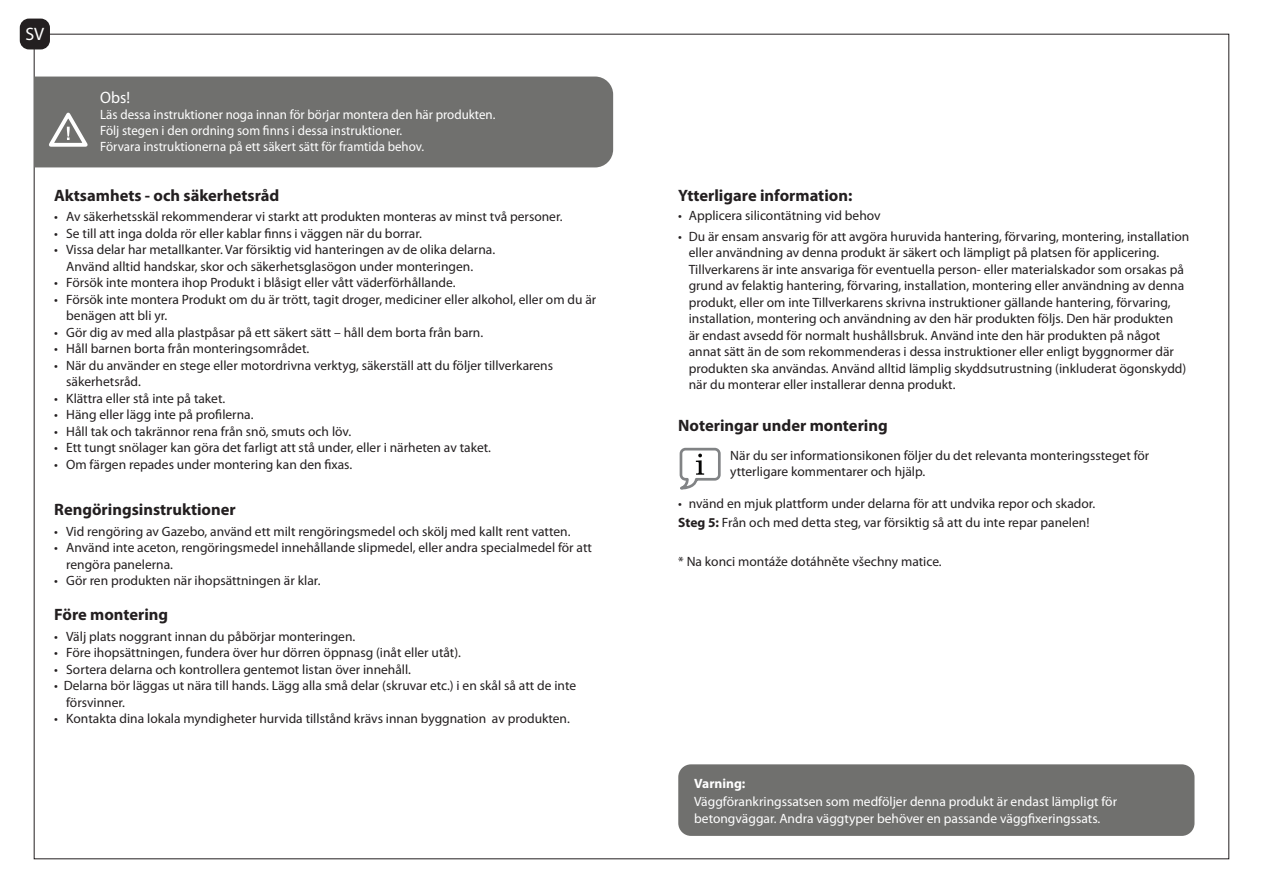
<style>
.page{position:relative;width:1263px;height:893px;background:#fff}
.page>*{position:absolute;margin:0;border:0;box-sizing:border-box;transform-origin:0 0}
.t1{font:18px "Myriad Pro";color:#fff}
.t2{font:700 16.5px "Myriad Pro";color:#231f20}
.t3{font:16.5px "Myriad Pro";color:#fff;scale:.96 1}
.t4{font:13.5px/16.5px "Myriad Pro";color:#231f20}
.t5{font:13.5px/16.2px "Myriad Pro";color:#fff;scale:.96 1}
.t6{font:13.5px/17.2px "Myriad Pro";color:#fff}
.t7{font:700 13.5px "Myriad Pro";color:#fff}
.s1{font-weight:700}
</style>
<div class="page">
<div style="left:34px;top:77px;width:579px;height:90px;background:#70706e"></div>
<svg style="left:44px;top:109px;width:48px;height:40px"></svg>
<div style="left:678px;top:764px;width:516px;height:72px;background:#70706e;border-radius:13px"></div>
<div style="left:21px;top:19px;width:28px;height:30px;background:#231f20;border-radius:9px"></div>
<div style="left:20px;top:19px;width:30px;height:30px;border:2px solid #231f20;border-radius:9px"></div>
<svg style="left:679px;top:447px;width:42px;height:43px"></svg>
<h1 class="t1" style="left:25px;top:27px;width:20px">SV</h1>
<p class="t3" style="left:100px;top:91px;width:33px">Obs!</p>
<p class="t5" style="left:100px;top:107px;width:413px">Läs dessa instruktioner noga innan för börjar montera den här produkten.<br>Följ stegen i den ordning som finns i dessa instruktioner.<br>Förvara instruktionerna på ett säkert sätt för framtida behov.</p>
<p class="t2" style="left:54px;top:187px;width:227px">Aktsamhets - och säkerhetsråd</p>
<p class="t4" style="left:54px;top:209px;width:510px">• Av säkerhetsskäl rekommenderar vi starkt att produkten monteras av minst två personer.</p>
<p class="t4" style="left:54px;top:225px;width:369px">• Se till att inga dolda rör eller kablar finns i väggen när du borrar.</p>
<p class="t4" style="left:66px;top:242px;width:430px;text-indent:-12px">• Vissa delar har metallkanter. Var försiktig vid hanteringen av de olika delarna.<br>Använd alltid handskar, skor och säkerhetsglasögon under monteringen.</p>
<p class="t4" style="left:54px;top:275px;width:403px">• Försök inte montera ihop Produkt i blåsigt eller vått väderförhållande.</p>
<p class="t4" style="left:66px;top:291px;width:532px;text-indent:-12px">• Försök inte montera Produkt om du är trött, tagit droger, mediciner eller alkohol, eller om du är benägen att bli yr.</p>
<p class="t4" style="left:54px;top:324px;width:430px">• Gör dig av med alla plastpåsar på ett säkert sätt – håll dem borta från barn.</p>
<p class="t4" style="left:54px;top:341px;width:257px">• Håll barnen borta från monteringsområdet.</p>
<p class="t4" style="left:66px;top:357px;width:488px;text-indent:-12px">• När du använder en stege eller motordrivna verktyg, säkerställ att du följer tillverkarens säkerhetsråd.</p>
<p class="t4" style="left:54px;top:390px;width:173px">• Klättra eller stå inte på taket.</p>
<p class="t4" style="left:54px;top:407px;width:201px">• Häng eller lägg inte på profilerna.</p>
<p class="t4" style="left:54px;top:423px;width:299px">• Håll tak och takrännor rena från snö, smuts och löv.</p>
<p class="t4" style="left:54px;top:440px;width:438px">• Ett tungt snölager kan göra det farligt att stå under, eller i närheten av taket.</p>
<p class="t4" style="left:54px;top:456px;width:300px">• Om färgen repades under montering kan den fixas.</p>
<p class="t2" style="left:54px;top:501px;width:183px">Rengöringsinstruktioner</p>
<p class="t4" style="left:54px;top:523px;width:518px">• Vid rengöring av Gazebo, använd ett milt rengöringsmedel och skölj med kallt rent vatten.</p>
<p class="t4" style="left:66px;top:540px;width:527px;text-indent:-12px">• Använd inte aceton, rengöringsmedel innehållande slipmedel, eller andra specialmedel för att rengöra panelerna.</p>
<p class="t4" style="left:54px;top:573px;width:268px">• Gör ren produkten när ihopsättningen är klar.</p>
<p class="t2" style="left:54px;top:606px;width:116px">Före montering</p>
<p class="t4" style="left:54px;top:629px;width:303px">• Välj plats noggrant innan du påbörjar monteringen.</p>
<p class="t4" style="left:54px;top:645px;width:408px">• Före ihopsättningen, fundera över hur dörren öppnasg (inåt eller utåt).</p>
<p class="t4" style="left:54px;top:662px;width:358px">• Sortera delarna och kontrollera gentemot listan över innehåll.</p>
<p class="t4" style="left:66px;top:678px;width:511px;text-indent:-12px">• Delarna bör läggas ut nära till hands. Lägg alla små delar (skruvar etc.) i en skål så att de inte försvinner.</p>
<p class="t4" style="left:54px;top:711px;width:517px">• Kontakta dina lokala myndigheter hurvida tillstånd krävs innan byggnation av produkten.</p>
<p class="t2" style="left:678px;top:187px;width:176px">Ytterligare information:</p>
<p class="t4" style="left:678px;top:207px;width:204px">• Applicera silicontätning vid behov</p>
<p class="t4" style="left:689px;top:228px;width:502px;text-indent:-11px">• Du är ensam ansvarig för att avgöra huruvida hantering, förvaring, montering, installation eller användning av denna produkt är säkert och lämpligt på platsen för applicering.<br>Tillverkarens är inte ansvariga för eventuella person- eller materialskador som orsakas på grund av felaktig hantering, förvaring, installation, montering eller användning av denna produkt, eller om inte Tillverkarens skrivna instruktioner gällande hantering, förvaring, installation, montering och användning av den här produkten följs. Den här produkten<br>är endast avsedd för normalt hushållsbruk. Använd inte den här produkten på något annat sätt än de som rekommenderas i dessa instruktioner eller enligt byggnormer där produkten ska användas. Använd alltid lämplig skyddsutrustning (inkluderat ögonskydd) när du monterar eller installerar denna produkt.</p>
<p class="t2" style="left:678px;top:417px;width:211px">Noteringar under montering</p>
<p class="t4" style="left:730px;top:448px;width:420px">När du ser informationsikonen följer du det relevanta monteringssteget för ytterligare kommentarer och hjälp.</p>
<p class="t4" style="left:678px;top:494px;width:419px;line-height:19.2px">• nvänd en mjuk plattform under delarna för att undvika repor och skador.<br><span class="s1">Steg 5:</span> Från och med detta steg, var försiktig så att du inte repar panelen!</p>
<p class="t4" style="left:678px;top:554px;width:265px">* Na konci montáže dotáhněte všechny matice.</p>
<p class="t7" style="left:694px;top:777px;width:53px">Varning:</p>
<p class="t6" style="left:694px;top:794px;width:424px">Väggförankringssatsen som medföljer denna produkt är endast lämpligt för betongväggar. Andra väggtyper behöver en passande väggfixeringssats.</p>
</div>
